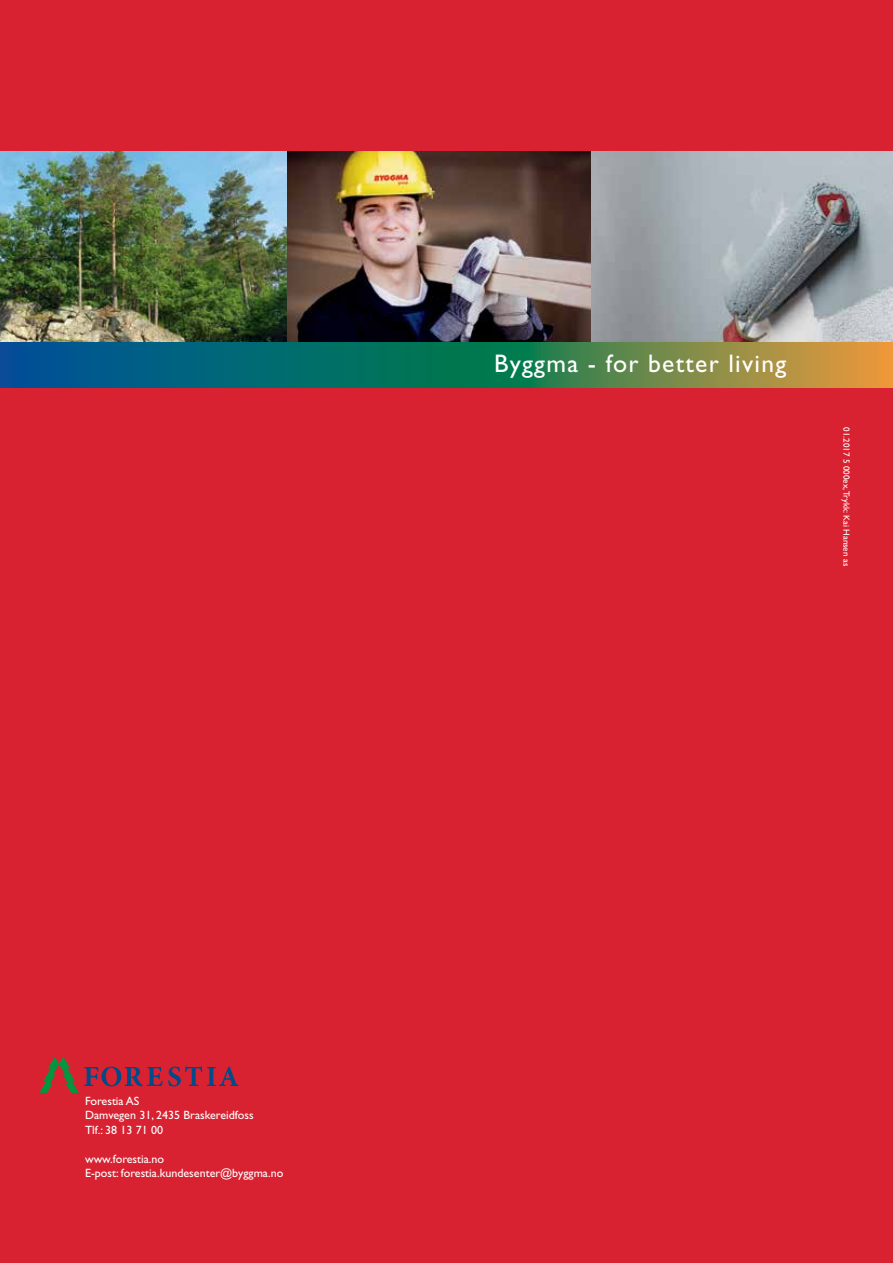
<style>
.page{position:relative;width:893px;height:1263px;background:#fff}
.page>*{position:absolute;margin:0;border:0;box-sizing:border-box;transform-origin:0 0}
.t1{font:25.5px "Gill Sans Std";letter-spacing:.05em;color:#fff}
.t2{font:12px/14.4px "Gill Sans Std";color:#fff}
.t3{font:9px "Gill Sans Std";color:#fff}
</style>
<div class="page">
<div style="left:0;top:0;width:893px;height:151px;background:#d82231"></div>
<div style="left:0;top:252px;width:893px;height:1011px;background:#d82231"></div>
<img style="left:0;top:151px;width:893px;height:192px">
<svg style="left:0;top:343px;width:893px;height:44px;background:#38775f"></svg>
<svg style="left:39px;top:1057px;width:200px;height:36px"></svg>
<p class="t2" style="left:85px;top:1094px;width:170px">Forestia AS<br>Damvegen 31, 2435 Braskereidfoss<br>Tlf.: 38 13 71 00</p>
<p class="t2" style="left:85px;top:1151px;width:200px">www.forestia.no<br>E-post: forestia.kundesenter@byggma.no</p>
<h1 class="t1" style="left:494px;top:349px;width:294px">Byggma - for better living</h1>
<p class="t3" style="left:852px;top:427px;width:140px;rotate:90deg">01.2017 5 000ex,Trykk: Kai Hansen as</p>
</div>
